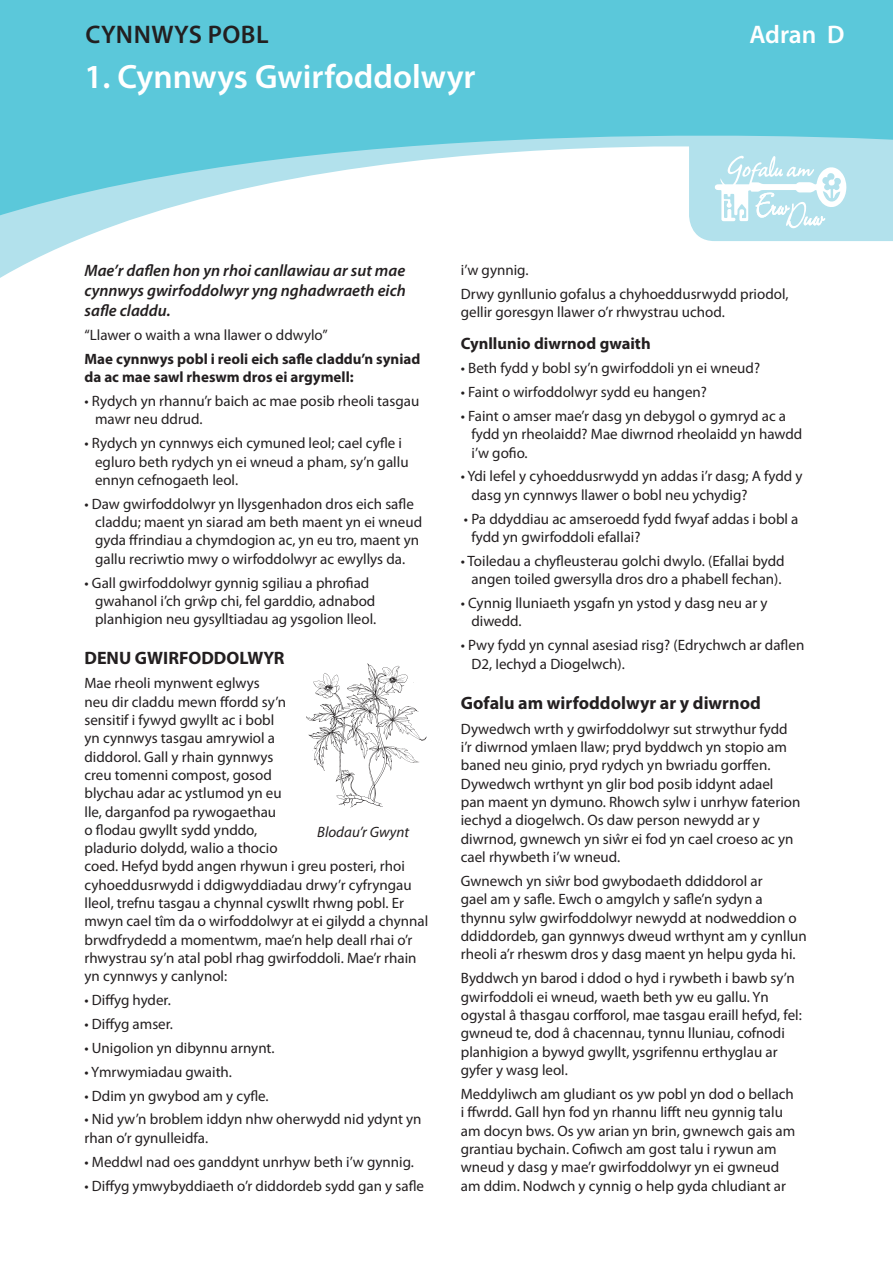
<style>
.page{position:relative;width:893px;height:1263px;background:#fff}
.page>*{position:absolute;margin:0;border:0;box-sizing:border-box;transform-origin:0 0}
.t1{font:600 33.75px "Myriad Pro";color:#fff}
.t2{font:600 25.5px "Myriad Pro";letter-spacing:.02em;color:#231f20}
.t3{font:600 25.5px "Myriad Pro";letter-spacing:-.005em;color:#fff}
.t4{font:700 18px "Myriad Pro";color:#231f20}
.t5{font:italic 600 16.5px/20.1px "Myriad Pro";color:#231f20;text-align:justify}
.t6{font:700 16.5px "Myriad Pro";color:#231f20}
.t7{font:15px/18.3px "Myriad Pro";color:#231f20}
.t8{font:700 15px/18.3px "Myriad Pro";color:#231f20}
.t9{font:italic 15px "Myriad Pro";color:#231f20}
</style>
<div class="page">
<svg style="left:0;top:219px;width:893px;height:59px"></svg>
<svg style="left:0;top:0;width:893px;height:219px;fill:#5bc8da"></svg>
<img style="left:306px;top:663px;width:121px;height:145px">
<h2 class="t2" style="left:85px;top:18px;width:185px">CYNNWYS POBL</h2>
<h2 class="t3" style="left:749px;top:18px;width:97px">Adran D</h2>
<h1 class="t1" style="left:84px;top:55px;width:393px">1. Cynnwys Gwirfoddolwyr</h1>
<p class="t5" style="left:84px;top:260px;width:323px">Mae’r daflen hon yn rhoi canllawiau ar sut mae cynnwys gwirfoddolwyr yng nghadwraeth eich safle claddu.</p>
<p class="t7" style="left:84px;top:326px;width:245px">“Llawer o waith a wna llawer o ddwylo”</p>
<p class="t8" style="left:84px;top:349px;width:337px">Mae cynnwys pobl i reoli eich safle claddu’n syniad da ac mae sawl rheswm dros ei argymell:</p>
<p class="t7" style="left:95px;top:392px;width:326px;text-indent:-11px">• Rydych yn rhannu’r baich ac mae posib rheoli tasgau mawr neu ddrud.</p>
<p class="t7" style="left:95px;top:434px;width:315px;text-indent:-11px">• Rydych yn cynnwys eich cymuned leol; cael cyfle i egluro beth rydych yn ei wneud a pham, sy’n gallu ennyn cefnogaeth leol.</p>
<p class="t7" style="left:95px;top:494px;width:329px;text-indent:-11px">• Daw gwirfoddolwyr yn llysgenhadon dros eich safle claddu; maent yn siarad am beth maent yn ei wneud gyda ffrindiau a chymdogion ac, yn eu tro, maent yn gallu recriwtio mwy o wirfoddolwyr ac ewyllys da.</p>
<p class="t7" style="left:95px;top:573px;width:283px;text-indent:-11px">• Gall gwirfoddolwyr gynnig sgiliau a phrofiad gwahanol i’ch grŵp chi, fel garddio, adnabod planhigion neu gysylltiadau ag ysgolion lleol.</p>
<p class="t4" style="left:84px;top:647px;width:202px">DENU GWIRFODDOLWYR</p>
<p class="t7" style="left:84px;top:674px;width:345px">Mae rheoli mynwent eglwys<br>neu dir claddu mewn ffordd sy’n<br>sensitif i fywyd gwyllt ac i bobl<br>yn cynnwys tasgau amrywiol a<br>diddorol. Gall y rhain gynnwys<br>creu tomenni compost, gosod<br>blychau adar ac ystlumod yn eu<br>lle, darganfod pa rywogaethau<br>o flodau gwyllt sydd ynddo,<br>pladurio dolydd, walio a thocio<br>coed. Hefyd bydd angen rhywun i greu posteri, rhoi cyhoeddusrwydd i ddigwyddiadau drwy’r cyfryngau lleol, trefnu tasgau a chynnal cyswllt rhwng pobl. Er mwyn cael tîm da o wirfoddolwyr at ei gilydd a chynnal brwdfrydedd a momentwm, mae’n help deall rhai o’r rhwystrau sy’n atal pobl rhag gwirfoddoli. Mae’r rhain yn cynnwys y canlynol:</p>
<p class="t7" style="left:84px;top:991px;width:88px">• Diffyg hyder.</p>
<p class="t7" style="left:84px;top:1015px;width:90px">• Diffyg amser.</p>
<p class="t7" style="left:84px;top:1038px;width:192px">• Unigolion yn dibynnu arnynt.</p>
<p class="t7" style="left:84px;top:1062px;width:149px">• Ymrwymiadau gwaith.</p>
<p class="t7" style="left:84px;top:1086px;width:186px">• Ddim yn gwybod am y cyfle.</p>
<p class="t7" style="left:84px;top:1110px;width:339px">• Nid yw’n broblem iddyn nhw oherwydd nid ydynt yn rhan o’r gynulleidfa.</p>
<p class="t7" style="left:84px;top:1152px;width:331px">• Meddwl nad oes ganddynt unrhyw beth i’w gynnig.</p>
<p class="t7" style="left:84px;top:1176px;width:341px">• Diffyg ymwybyddiaeth o’r diddordeb sydd gan y safle</p>
<p class="t9" style="left:317px;top:823px;width:93px">Blodau’r Gwynt</p>
<p class="t7" style="left:461px;top:258px;width:329px;line-height:23.9px">i’w gynnig.<br>Drwy gynllunio gofalus a chyhoeddusrwydd priodol,</p>
<p class="t7" style="left:461px;top:303px;width:266px">gellir goresgyn llawer o’r rhwystrau uchod.</p>
<p class="t6" style="left:461px;top:333px;width:191px">Cynllunio diwrnod gwaith</p>
<p class="t7" style="left:461px;top:359px;width:301px">• Beth fydd y bobl sy’n gwirfoddoli yn ei wneud?</p>
<p class="t7" style="left:461px;top:382px;width:248px">• Faint o wirfoddolwyr sydd eu hangen?</p>
<p class="t7" style="left:471px;top:406px;width:332px;text-indent:-11px">• Faint o amser mae’r dasg yn debygol o gymryd ac a fydd yn rheolaidd? Mae diwrnod rheolaidd yn hawdd i’w gofio.</p>
<p class="t7" style="left:471px;top:467px;width:333px;text-indent:-11px">• Ydi lefel y cyhoeddusrwydd yn addas i’r dasg; A fydd y dasg yn cynnwys llawer o bobl neu ychydig?</p>
<p class="t7" style="left:471px;top:509px;width:329px;text-indent:-7px">• Pa ddyddiau ac amseroedd fydd fwyaf addas i bobl a fydd yn gwirfoddoli efallai?</p>
<p class="t7" style="left:461px;top:551px;width:325px;text-align:center">• Toiledau a chyfleusterau golchi dwylo. (Efallai bydd angen toiled gwersylla dros dro a phabell fechan).</p>
<p class="t7" style="left:471px;top:594px;width:298px;text-indent:-11px">• Cynnig lluniaeth ysgafn yn ystod y dasg neu ar y diwedd.</p>
<p class="t7" style="left:471px;top:636px;width:334px;text-indent:-11px">• Pwy fydd yn cynnal asesiad risg? (Edrychwch ar daflen<br>D2, Iechyd a Diogelwch).</p>
<p class="t4" style="left:461px;top:691px;width:302px">Gofalu am wirfoddolwyr ar y diwrnod</p>
<p class="t7" style="left:461px;top:719px;width:341px">Dywedwch wrth y gwirfoddolwyr sut strwythur fydd i’r diwrnod ymlaen llaw; pryd byddwch yn stopio am baned neu ginio, pryd rydych yn bwriadu gorffen.<br>Dywedwch wrthynt yn glir bod posib iddynt adael pan maent yn dymuno. Rhowch sylw i unrhyw faterion iechyd a diogelwch. Os daw person newydd ar y diwrnod, gwnewch yn siŵr ei fod yn cael croeso ac yn cael rhywbeth i’w wneud.</p>
<p class="t7" style="left:461px;top:871px;width:347px">Gwnewch yn siŵr bod gwybodaeth ddiddorol ar<br>gael am y safle. Ewch o amgylch y safle’n sydyn a thynnu sylw gwirfoddolwyr newydd at nodweddion o ddiddordeb, gan gynnwys dweud wrthynt am y cynllun rheoli a’r rheswm dros y dasg maent yn helpu gyda hi.</p>
<p class="t7" style="left:461px;top:969px;width:343px">Byddwch yn barod i ddod o hyd i rywbeth i bawb sy’n gwirfoddoli ei wneud, waeth beth yw eu gallu. Yn ogystal â thasgau corfforol, mae tasgau eraill hefyd, fel: gwneud te, dod â chacennau, tynnu lluniau, cofnodi planhigion a bywyd gwyllt, ysgrifennu erthyglau ar gyfer y wasg leol.</p>
<p class="t7" style="left:461px;top:1084px;width:336px">Meddyliwch am gludiant os yw pobl yn dod o bellach i ffwrdd. Gall hyn fod yn rhannu lifft neu gynnig talu am docyn bws. Os yw arian yn brin, gwnewch gais am grantiau bychain. Cofiwch am gost talu i rywun am wneud y dasg y mae’r gwirfoddolwyr yn ei gwneud am ddim. Nodwch y cynnig o help gyda chludiant ar</p>
</div>
